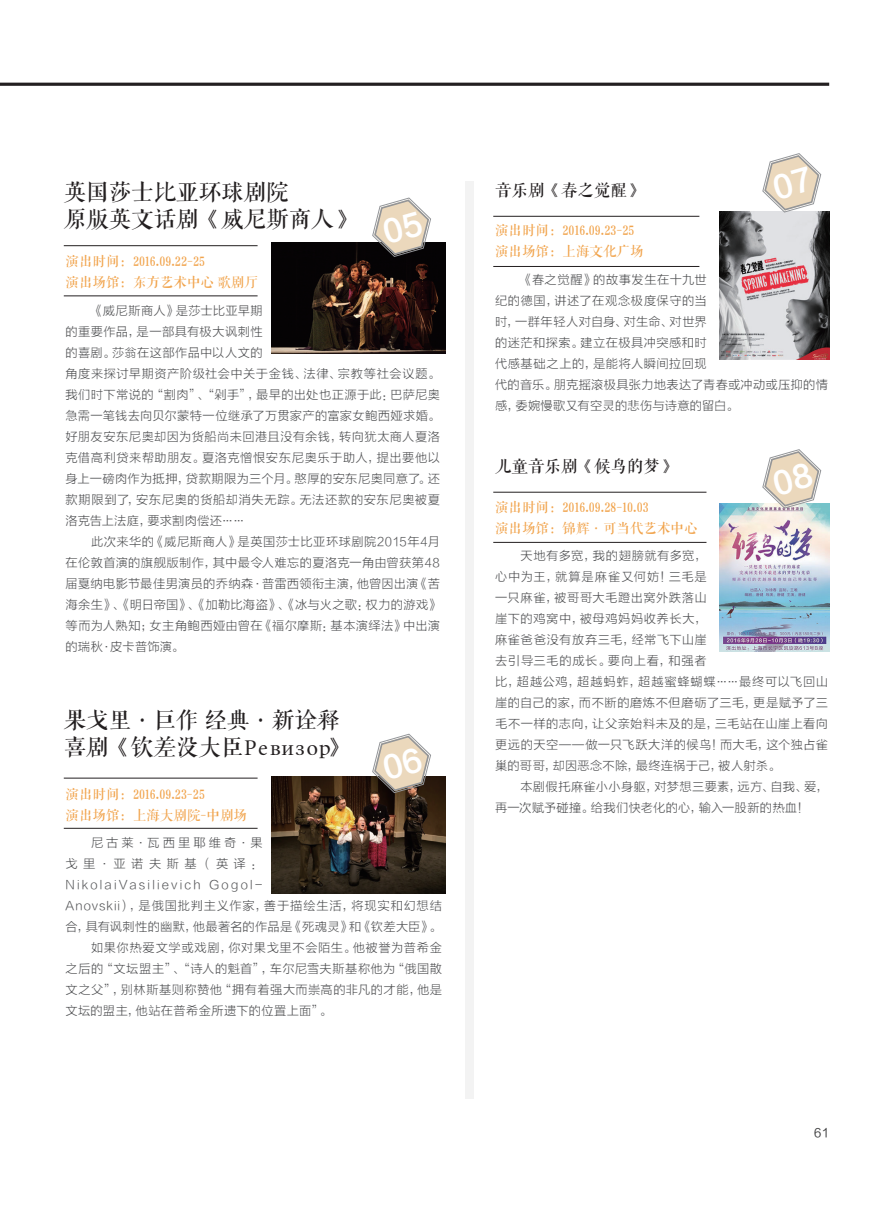
<style>
.page{position:relative;width:893px;height:1212px;background:#fff}
.page>*{position:absolute;margin:0;border:0;box-sizing:border-box;transform-origin:0 0}
.标题_清刻{font:22.5px "FZQKBYSJW GB1 0";color:#231f20}
.标题_清刻-2{font:22.5px "FZQKBYSJW GB1 0";letter-spacing:-.45em;color:#231f20}
.标题_清刻-3{font:16.5px "FZQKBYSJW GB1 0";color:#231f20}
.标题_清刻-4{font:13.5px "FZQKBYSJW GB1 0";color:#f1a44d}
.内文段落{font:12.3px/21px "FZLTXHK GBK1 0";letter-spacing:.03em;color:#57585a}
.内文段落-2{font:12.3px/21px "FZLTXHK GBK1 0";letter-spacing:.07em;color:#57585a}
.t1{font:12px "FZLTHK GBK1 0";color:#3e3e3f}
</style>
<div class="page">
<img style="left:720px;top:212px;width:109px;height:147px">
<img style="left:720px;top:504px;width:109px;height:147px">
<hr style="left:493px;top:492px;width:213px;height:1px;background:#231f20">
<hr style="left:493px;top:542px;width:213px;height:1px;background:#231f20">
<div style="left:466px;top:182px;width:8px;height:917px;background:#f3f3f3"></div>
<hr style="left:0;top:83px;width:829px;height:3px;background:#231f20">
<hr style="left:64px;top:245px;width:194px;height:1px;background:#231f20">
<hr style="left:64px;top:296px;width:194px;height:1px;background:#231f20">
<hr style="left:493px;top:216px;width:206px;height:1px;background:#231f20">
<hr style="left:493px;top:266px;width:206px;height:1px;background:#231f20">
<hr style="left:64px;top:778px;width:194px;height:1px;background:#231f20">
<hr style="left:64px;top:828px;width:194px;height:1px;background:#231f20">
<img style="left:271px;top:242px;width:174px;height:112px">
<img style="left:271px;top:777px;width:174px;height:116px">
<svg style="left:762px;top:449px;width:59px;height:60px"></svg>
<svg style="left:762px;top:153px;width:59px;height:60px"></svg>
<svg style="left:372px;top:733px;width:59px;height:60px"></svg>
<svg style="left:372px;top:197px;width:59px;height:60px"></svg>
<p class="标题_清刻" style="left:64px;top:181px;width:226px">英国莎士比亚环球剧院</p>
<p class="标题_清刻" style="left:64px;top:208px;width:294px">原版英文话剧《威尼斯商人》</p>
<p class="标题_清刻-4" style="left:66px;top:255px;width:141px">演出时间：2016.09.22-25</p>
<p class="标题_清刻-4" style="left:66px;top:276px;width:194px">演出场馆：东方艺术中心 歌剧厅</p>
<p class="内文段落" style="left:66px;top:300px;width:376px;text-indent:26px">《威尼斯商人》是莎士比亚早期<br>的重要作品，是一部具有极大讽刺性<br>的喜剧。莎翁在这部作品中以人文的<br>角度来探讨早期资产阶级社会中关于金钱、法律、宗教等社会议题。我们时下常说的“割肉”、“剁手”，最早的出处也正源于此：巴萨尼奥急需一笔钱去向贝尔蒙特一位继承了万贯家产的富家女鲍西娅求婚。好朋友安东尼奥却因为货船尚未回港且没有余钱，转向犹太商人夏洛克借高利贷来帮助朋友。夏洛克憎恨安东尼奥乐于助人，提出要他以身上一磅肉作为抵押，贷款期限为三个月。憨厚的安东尼奥同意了。还款期限到了，安东尼奥的货船却消失无踪。无法还款的安东尼奥被夏洛克告上法庭，要求割肉偿还……</p>
<p class="内文段落" style="left:66px;top:531px;width:376px;text-align:justify;text-indent:26px">此次来华的《威尼斯商人》是英国莎士比亚环球剧院2015年4月在伦敦首演的旗舰版制作，其中最令人难忘的夏洛克一角由曾获第48届戛纳电影节最佳男演员的乔纳森·普雷西领衔主演，他曾因出演《苦海余生》、《明日帝国》、《加勒比海盗》、《冰与火之歌：权力的游戏》等而为人熟知；女主角鲍西娅由曾在《福尔摩斯：基本演绎法》中出演的瑞秋·皮卡普饰演。</p>
<p class="标题_清刻" style="left:64px;top:708px;width:277px">果戈里·巨作 经典·新诠释</p>
<p class="标题_清刻-2" style="left:64px;top:735px;width:286px">喜剧《钦差没大臣 Ревизор》</p>
<p class="标题_清刻-4" style="left:66px;top:787px;width:141px">演出时间：2016.09.23-25</p>
<p class="标题_清刻-4" style="left:66px;top:808px;width:183px">演出场馆：上海大剧院-中剧场</p>
<p class="内文段落-2" style="left:66px;top:833px;width:378px;text-indent:26px">尼古莱·瓦西里耶维奇·果<br>戈里·亚诺夫斯基（英译：<br>NikolaiVasilievich Gogol-<br>Anovskii），是俄国批判主义作家，善于描绘生活，将现实和幻想结合，具有讽刺性的幽默，他最著名的作品是《死魂灵》和《钦差大臣》。</p>
<p class="内文段落" style="left:66px;top:938px;width:378px;text-align:justify;text-indent:26px">如果你热爱文学或戏剧，你对果戈里不会陌生。他被誉为普希金之后的“文坛盟主”、“诗人的魁首”，车尔尼雪夫斯基称他为“俄国散文之父”，别林斯基则称赞他“拥有着强大而崇高的非凡的才能，他是文坛的盟主，他站在普希金所遗下的位置上面”。</p>
<p class="标题_清刻-3" style="left:495px;top:181px;width:150px">音乐剧《春之觉醒》</p>
<p class="标题_清刻-4" style="left:495px;top:223px;width:141px">演出时间：2016.09.23-25</p>
<p class="标题_清刻-4" style="left:495px;top:244px;width:150px">演出场馆：上海文化广场</p>
<p class="内文段落" style="left:495px;top:269px;width:335px;text-indent:26px">《春之觉醒》的故事发生在十九世<br>纪的德国，讲述了在观念极度保守的当<br>时，一群年轻人对自身、对生命、对世界<br>的迷茫和探索。建立在极具冲突感和时<br>代感基础之上的，是能将人瞬间拉回现<br>代的音乐。朋克摇滚极具张力地表达了青春或冲动或压抑的情感，委婉慢歌又有空灵的悲伤与诗意的留白。</p>
<p class="标题_清刻-3" style="left:495px;top:458px;width:183px">儿童音乐剧《候鸟的梦》</p>
<p class="标题_清刻-4" style="left:495px;top:500px;width:155px">演出时间：2016.09.28-10.03</p>
<p class="标题_清刻-4" style="left:495px;top:521px;width:204px">演出场馆：锦辉·可当代艺术中心</p>
<p class="内文段落" style="left:495px;top:546px;width:335px;text-indent:26px">天地有多宽，我的翅膀就有多宽，<br>心中为王，就算是麻雀又何妨！三毛是<br>一只麻雀，被哥哥大毛蹬出窝外跌落山<br>崖下的鸡窝中，被母鸡妈妈收养长大，<br>麻雀爸爸没有放弃三毛，经常飞下山崖<br>去引导三毛的成长。要向上看，和强者<br>比，超越公鸡，超越蚂蚱，超越蜜蜂蝴蝶……最终可以飞回山崖的自己的家，而不断的磨炼不但磨砺了三毛，更是赋予了三毛不一样的志向，让父亲始料未及的是，三毛站在山崖上看向更远的天空——做一只飞跃大洋的候鸟！而大毛，这个独占雀巢的哥哥，却因恶念不除，最终连祸于己，被人射杀。</p>
<p class="内文段落" style="left:495px;top:777px;width:335px;text-indent:26px">本剧假托麻雀小小身躯，对梦想三要素，远方、自我、爱，再一次赋予碰撞。给我们快老化的心，输入一股新的热血！</p>
<p class="t1" style="left:814px;top:1127px;width:16px">61</p>
</div>
